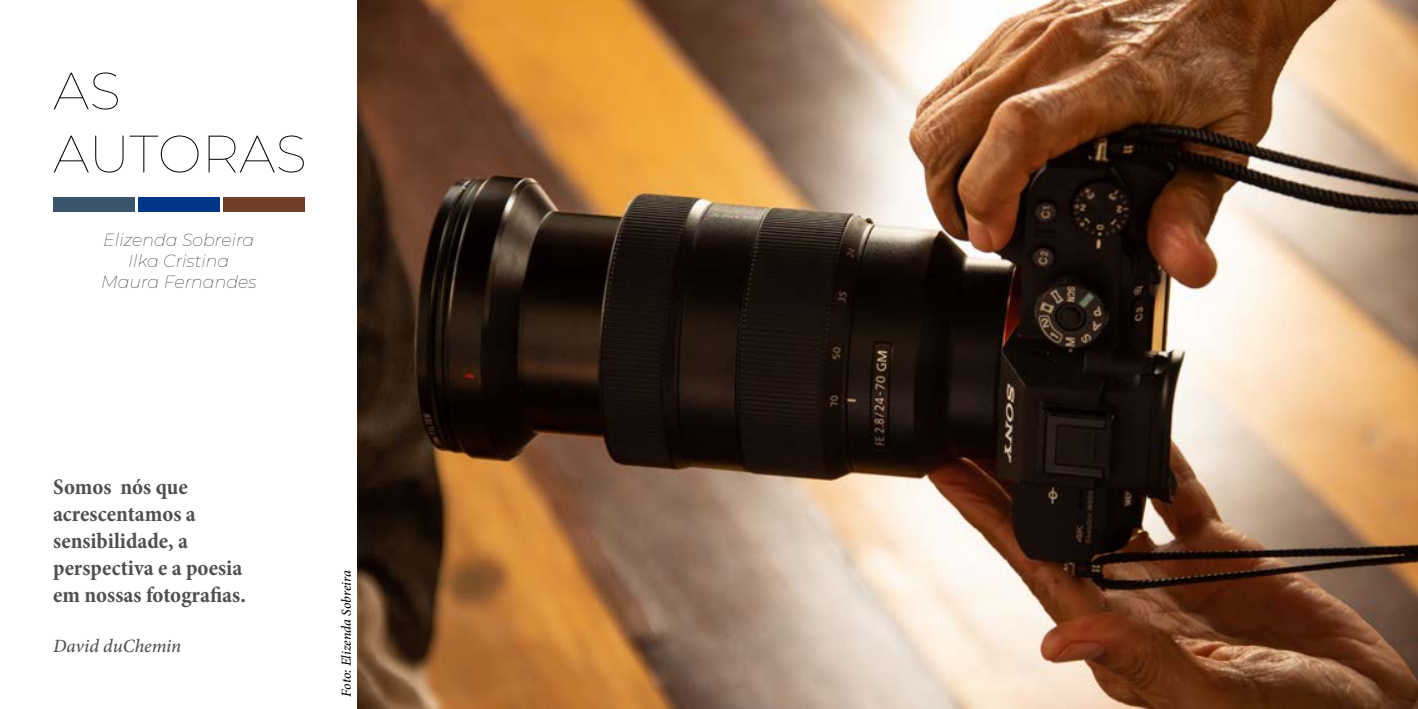
<style>
.page{position:relative;width:1418px;height:709px;background:#fff}
.page>*{position:absolute;margin:0;border:0;box-sizing:border-box;transform-origin:0 0}
.t1{font:100 52.5px/63px "Montserrat";color:#000}
.t2{font:700 condensed 22.5px/27px "Minion Pro";color:#504f51}
.t3{font:italic 500 18.75px "Minion Pro";letter-spacing:-.005em;color:#504f51}
.t4{font:italic 100 17.5px/21px "Montserrat";color:#000;text-align:center}
.t5{font:italic 500 13.75px "Minion Pro";letter-spacing:-.005em;color:#000}
</style>
<div class="page">
<div style="left:53px;top:197px;width:81px;height:15px;background:#3b546d"></div>
<div style="left:138px;top:197px;width:81px;height:15px;background:#003687"></div>
<div style="left:223px;top:197px;width:81px;height:15px;background:#713f29"></div>
<img style="left:357px;top:0;width:1060px;height:709px">
<h1 class="t1" style="left:53px;top:58px;width:255px">AS<br>AUTORAS</h1>
<p class="t4" style="left:101px;top:228px;width:157px">Elizenda Sobreira<br>Ilka Cristina<br>Maura Fernandes</p>
<p class="t2" style="left:53px;top:473px;width:194px">Somos nós que acrescentamos a sensibilidade, a perspectiva e a poesia em nossas fotografias.</p>
<p class="t3" style="left:53px;top:632px;width:130px">David duChemin</p>
<p class="t5" style="left:337px;top:696px;width:127px;rotate:-90deg">Foto: Elizenda Sobreira</p>
</div>
